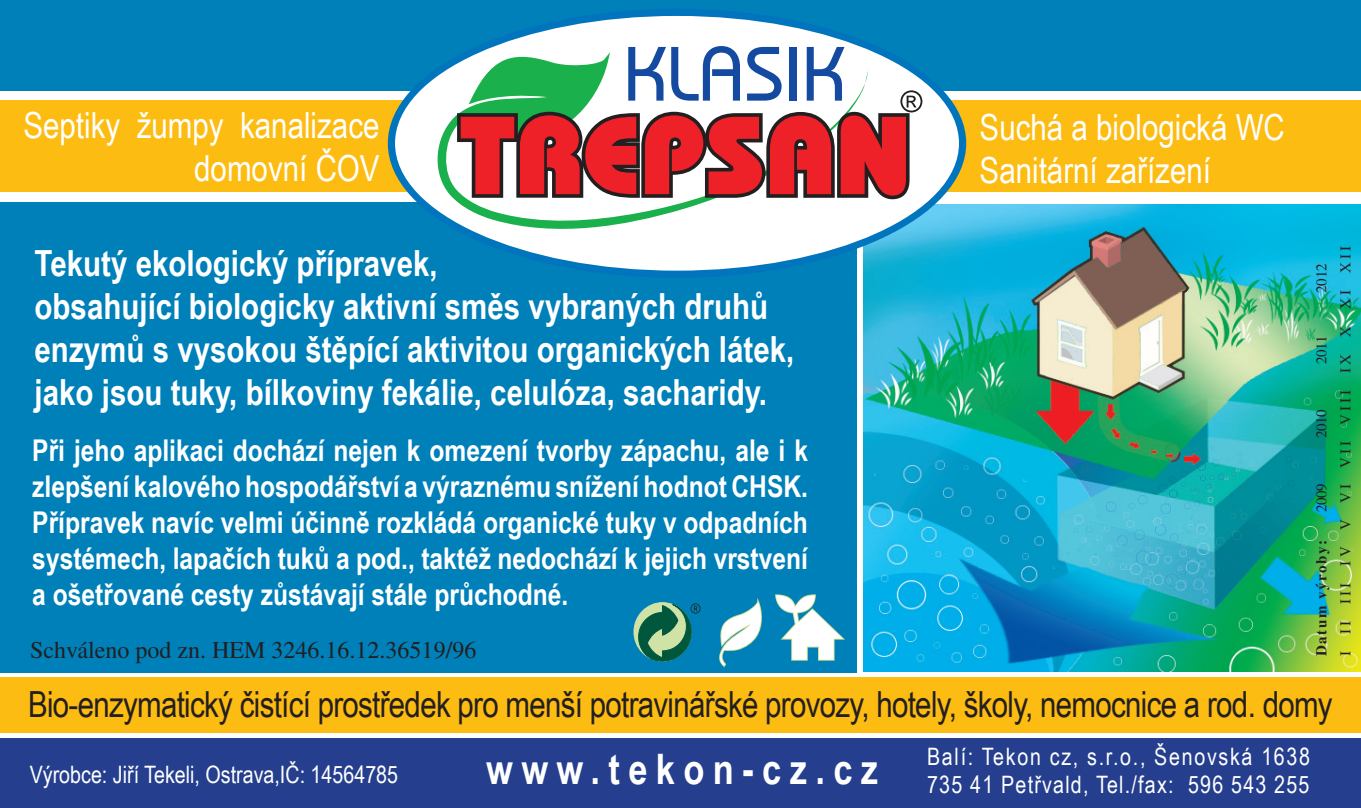
<style>
.page{position:relative;width:1361px;height:808px;background:#fff}
.page>*{position:absolute;margin:0;border:0;box-sizing:border-box;transform-origin:0 0}
.t1{font:700 42px "Arial Narrow";letter-spacing:.2em;color:#fff}
.t2{font:700 36px/43.2px "Arial Narrow";color:#fff}
.t3{font:36px "Arial Narrow";letter-spacing:-.02em;color:#231f20}
.t4{font:36px/43.2px "Arial Narrow";color:#fff;text-align:right}
.t5{font:700 30px/36px "Arial Narrow";color:#fff;text-align:justify}
.t6{font:24px/28.8px "Arial Narrow";letter-spacing:.05em;color:#fff}
.t7{font:24px "Arial Narrow";color:#fff}
.t8{font:24px "Times";color:#231f20}
.t9{font:15px/24px "Times";letter-spacing:.21em;color:#231f20}
.t10{font:700 15px "Times";letter-spacing:.1em;color:#231f20}
</style>
<div class="page">
<div style="left:0;top:0;width:1361px;height:91px;background:#0080b9"></div>
<div style="left:0;top:100px;width:1361px;height:92px;background:#fdbc12"></div>
<div style="left:0;top:202px;width:856px;height:471px;background:#0080b9"></div>
<div style="left:0;top:677px;width:1361px;height:56px;background:#fdbc12"></div>
<img style="left:863px;top:204px;width:498px;height:468px">
<div style="left:388px;top:9px;width:578px;height:269px;background:#0075bd;border-radius:50%"></div>
<div style="left:395px;top:16px;width:564px;height:255px;background:#fff;border-radius:50%"></div>
<svg style="left:433px;top:63px;width:436px;height:174px"></svg>
<svg style="left:457px;top:46px;width:465px;height:153px"></svg>
<div style="left:0;top:738px;width:1361px;height:70px;background:#253f8e"></div>
<svg style="left:775px;top:594px;width:70px;height:67px"></svg>
<svg style="left:719px;top:598px;width:43px;height:69px"></svg>
<svg style="left:637px;top:603px;width:63px;height:58px"></svg>
<p class="t4" style="left:23px;top:104px;width:358px">Septiky žumpy kanalizace domovní ČOV</p>
<p class="t4" style="left:979px;top:105px;width:307px;text-align:left">Suchá a biologická WC<br>Sanitární zařízení</p>
<p class="t9" style="left:1311px;top:656px;width:411px;text-indent:363px;rotate:-90deg">2012<br>I II III IV V VI VII VIII IX X XI XII</p>
<p class="t3" style="left:28px;top:683px;width:1306px">Bio-enzymatický čistící prostředek pro menší potravinářské provozy, hotely, školy, nemocnice a rod. domy</p>
<p class="t2" style="left:35px;top:241px;width:761px">Tekutý ekologický přípravek,<br>obsahující biologicky aktivní směs vybraných druhů enzymů s vysokou štěpící aktivitou organických látek, jako jsou tuky, bílkoviny fekálie, celulóza, sacharidy.</p>
<p class="t5" style="left:32px;top:432px;width:777px">Při jeho aplikaci dochází nejen k omezení tvorby zápachu, ale i k zlepšení kalového hospodářství a výraznému snížení hodnot CHSK.<br>Přípravek navíc velmi účinně rozkládá organické tuky v odpadních systémech, lapačích tuků a pod., taktéž nedochází k jejich vrstvení a ošetřované cesty zůstávají stále průchodné.</p>
<p class="t8" style="left:30px;top:641px;width:448px">Schváleno pod zn. HEM 3246.16.12.36519/96</p>
<p class="t9" style="left:1311px;top:364px;width:30px;rotate:-90deg">2011</p>
<p class="t9" style="left:1311px;top:438px;width:30px;rotate:-90deg">2010</p>
<p class="t9" style="left:1311px;top:512px;width:30px;rotate:-90deg">2009</p>
<p class="t10" style="left:1316px;top:656px;width:117px;rotate:-90deg">Datum výroby:</p>
<p class="t7" style="left:30px;top:760px;width:370px">Výrobce: Jiří Tekeli, Ostrava,IČ: 14564785</p>
<h1 class="t1" style="left:486px;top:745px;width:393px">www.tekon-cz.cz</h1>
<p class="t6" style="left:927px;top:741px;width:384px">Balí: Tekon cz, s.r.o., Šenovská 1638<br>735 41 Petřvald, Tel./fax: 596 543 255</p>
</div>
